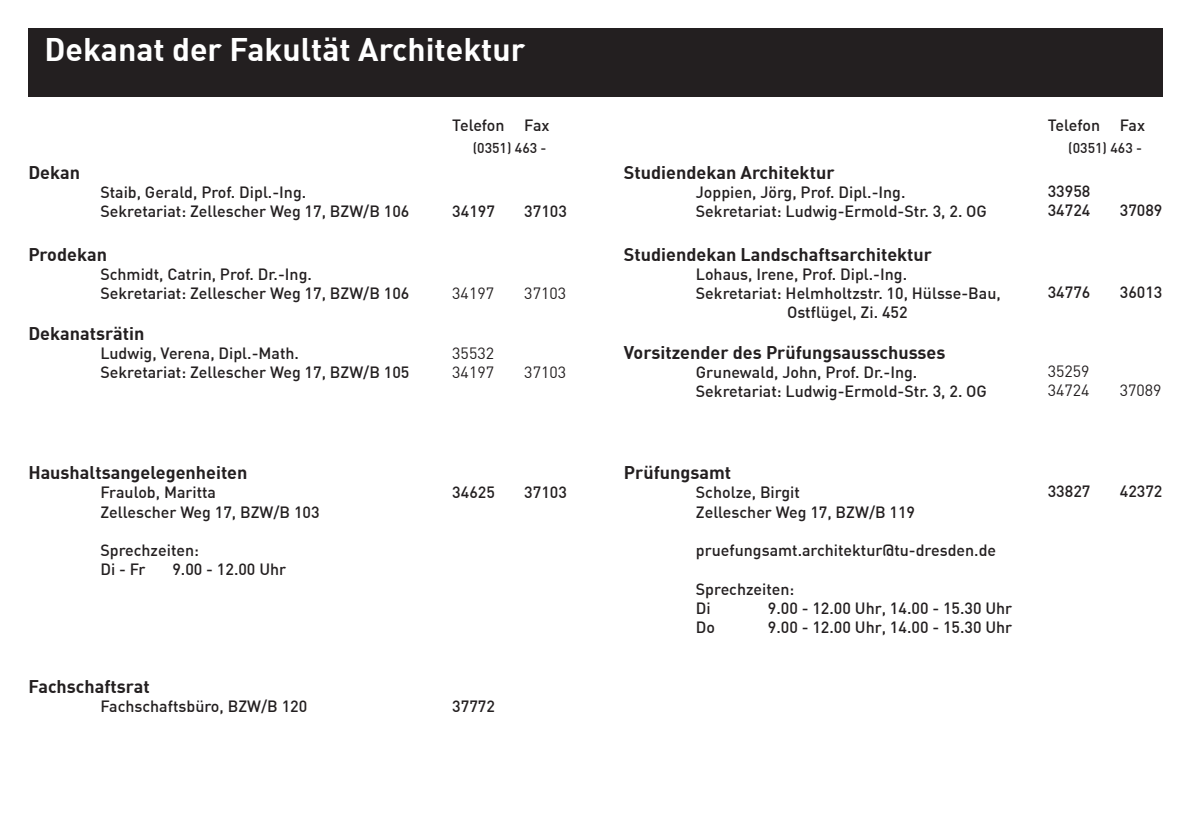
<style>
.page{position:relative;width:1191px;height:840px;background:#fff}
.page>*{position:absolute;margin:0;border:0;box-sizing:border-box;transform-origin:0 0}
.t1{font:700 32px "DIN";color:#fff}
.t2{font:700 18px "DIN";color:#231f20}
.t3{font:500 16px "DIN";color:#231f20}
.t4{font:16px "DIN";color:#231f20}
.t5{font:500 14px "DIN";color:#231f20}
</style>
<div class="page">
<div style="left:28px;top:28px;width:1134px;height:68px;background:#231f20"></div>
<p class="t1" style="left:44px;top:29px;width:482px">Dekanat der Fakultät Architektur</p>
<p class="t2" style="left:28px;top:160px;width:53px">Dekan</p>
<p class="t3" style="left:100px;top:182px;width:207px">Staib, Gerald, Prof. Dipl.-Ing.</p>
<p class="t3" style="left:100px;top:201px;width:310px">Sekretariat: Zellescher Weg 17, BZW/B 106</p>
<p class="t2" style="left:28px;top:242px;width:80px">Prodekan</p>
<p class="t3" style="left:100px;top:263px;width:213px">Schmidt, Catrin, Prof. Dr.-Ing.</p>
<p class="t3" style="left:100px;top:283px;width:310px">Sekretariat: Zellescher Weg 17, BZW/B 106</p>
<p class="t2" style="left:28px;top:321px;width:118px">Dekanatsrätin</p>
<p class="t3" style="left:100px;top:343px;width:200px">Ludwig, Verena, Dipl.-Math.</p>
<p class="t3" style="left:100px;top:362px;width:310px">Sekretariat: Zellescher Weg 17, BZW/B 105</p>
<p class="t2" style="left:28px;top:460px;width:221px">Haushaltsangelegenheiten</p>
<p class="t3" style="left:100px;top:482px;width:117px">Fraulob, Maritta</p>
<p class="t3" style="left:100px;top:501px;width:221px">Zellescher Weg 17, BZW/B 103</p>
<p class="t3" style="left:100px;top:539px;width:100px">Sprechzeiten:</p>
<p class="t3" style="left:100px;top:559px;width:47px">Di - Fr</p>
<p class="t3" style="left:172px;top:559px;width:115px">9.00 - 12.00 Uhr</p>
<p class="t2" style="left:28px;top:674px;width:123px">Fachschaftsrat</p>
<p class="t3" style="left:100px;top:695px;width:208px">Fachschaftsbüro, BZW/B 120</p>
<p class="t3" style="left:452px;top:114px;width:99px">Telefon Fax</p>
<p class="t5" style="left:473px;top:138px;width:75px">(0351) 463 -</p>
<p class="t3" style="left:452px;top:201px;width:44px">34197</p>
<p class="t3" style="left:524px;top:201px;width:44px">37103</p>
<p class="t4" style="left:452px;top:283px;width:43px">34197</p>
<p class="t4" style="left:524px;top:283px;width:43px">37103</p>
<p class="t4" style="left:452px;top:343px;width:43px">35532</p>
<p class="t4" style="left:452px;top:362px;width:43px">34197</p>
<p class="t4" style="left:524px;top:362px;width:43px">37103</p>
<p class="t3" style="left:452px;top:482px;width:44px">34625</p>
<p class="t3" style="left:524px;top:482px;width:44px">37103</p>
<p class="t3" style="left:452px;top:695px;width:44px">37772</p>
<p class="t2" style="left:624px;top:160px;width:212px">Studiendekan Architektur</p>
<p class="t3" style="left:696px;top:182px;width:211px">Joppien, Jörg, Prof. Dipl.-Ing.</p>
<p class="t3" style="left:696px;top:201px;width:293px">Sekretariat: Ludwig-Ermold-Str. 3, 2. OG</p>
<p class="t2" style="left:624px;top:242px;width:310px">Studiendekan Landschaftsarchitektur</p>
<p class="t3" style="left:696px;top:263px;width:213px">Lohaus, Irene, Prof. Dipl.-Ing.</p>
<p class="t3" style="left:696px;top:283px;width:306px">Sekretariat: Helmholtzstr. 10, Hülsse-Bau,</p>
<p class="t3" style="left:787px;top:302px;width:122px">Ostflügel, Zi. 452</p>
<p class="t2" style="left:624px;top:340px;width:323px">Vorsitzender des Prüfungsausschusses</p>
<p class="t3" style="left:696px;top:362px;width:223px">Grunewald, John, Prof. Dr.-Ing.</p>
<p class="t3" style="left:696px;top:381px;width:293px">Sekretariat: Ludwig-Ermold-Str. 3, 2. OG</p>
<p class="t2" style="left:624px;top:460px;width:109px">Prüfungsamt</p>
<p class="t3" style="left:696px;top:482px;width:105px">Scholze, Birgit</p>
<p class="t3" style="left:696px;top:501px;width:221px">Zellescher Weg 17, BZW/B 119</p>
<p class="t3" style="left:696px;top:539px;width:302px">pruefungsamt.architektur@tu-dresden.de</p>
<p class="t3" style="left:696px;top:578px;width:100px">Sprechzeiten:</p>
<p class="t3" style="left:696px;top:597px;width:16px">Di</p>
<p class="t3" style="left:768px;top:597px;width:246px">9.00 - 12.00 Uhr, 14.00 - 15.30 Uhr</p>
<p class="t3" style="left:696px;top:616px;width:21px">Do</p>
<p class="t3" style="left:768px;top:616px;width:246px">9.00 - 12.00 Uhr, 14.00 - 15.30 Uhr</p>
<p class="t3" style="left:1047px;top:114px;width:99px">Telefon Fax</p>
<p class="t5" style="left:1068px;top:138px;width:75px">(0351) 463 -</p>
<p class="t3" style="left:1047px;top:180px;width:44px">33958</p>
<p class="t3" style="left:1047px;top:200px;width:44px">34724</p>
<p class="t3" style="left:1119px;top:200px;width:44px">37089</p>
<p class="t3" style="left:1047px;top:281px;width:44px">34776</p>
<p class="t3" style="left:1119px;top:281px;width:44px">36013</p>
<p class="t4" style="left:1047px;top:361px;width:43px">35259</p>
<p class="t4" style="left:1047px;top:380px;width:43px">34724</p>
<p class="t4" style="left:1119px;top:380px;width:43px">37089</p>
<p class="t3" style="left:1047px;top:480px;width:44px">33827</p>
<p class="t3" style="left:1119px;top:480px;width:44px">42372</p>
</div>
